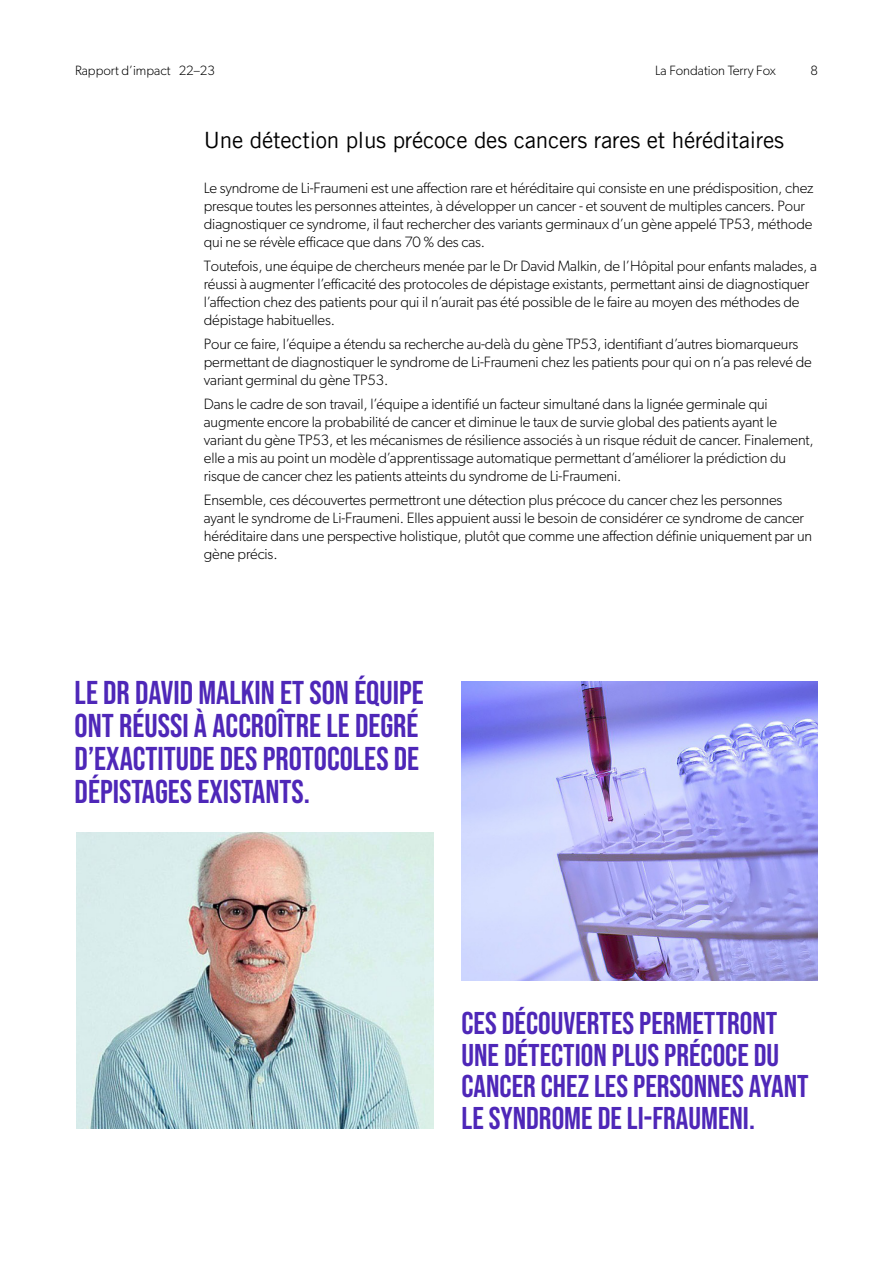
<style>
.page{position:relative;width:893px;height:1263px;background:#fff}
.page>*{position:absolute;margin:0;border:0;box-sizing:border-box;transform-origin:0 0}
.t1{font:33px/33px "Bebas Neue";color:#4e27b8}
.t2{font:31.5px/31.5px "Bebas Neue";color:#4e27b8}
.t3{font:22.5px "Trade Gothic LT Pro";letter-spacing:-.01em;color:#000}
.t4{font:300 15px/18px "Gibson";letter-spacing:-.01em;color:#000}
.t5{font:300 13.5px "Gibson";color:#000}
</style>
<div class="page">
<img style="left:77px;top:832px;width:356px;height:297px">
<img style="left:461px;top:681px;width:357px;height:300px">
<p class="t5" style="left:75px;top:62px;width:141px">Rapport d’impact 22–23</p>
<p class="t5" style="left:655px;top:62px;width:122px">La Fondation Terry Fox</p>
<p class="t5" style="left:810px;top:62px;width:9px">8</p>
<h3 class="t3" style="left:204px;top:127px;width:582px">Une détection plus précoce des cancers rares et héréditaires</h3>
<p class="t4" style="left:204px;top:179px;width:611px">Le syndrome de Li-Fraumeni est une affection rare et héréditaire qui consiste en une prédisposition, chez presque toutes les personnes atteintes, à développer un cancer - et souvent de multiples cancers. Pour diagnostiquer ce syndrome, il faut rechercher des variants germinaux d’un gène appelé TP53, méthode qui ne se révèle efficace que dans 70 % des cas.</p>
<p class="t4" style="left:204px;top:257px;width:615px">Toutefois, une équipe de chercheurs menée par le Dr David Malkin, de l’Hôpital pour enfants malades, a réussi à augmenter l’efficacité des protocoles de dépistage existants, permettant ainsi de diagnostiquer l’affection chez des patients pour qui il n’aurait pas été possible de le faire au moyen des méthodes de dépistage habituelles.</p>
<p class="t4" style="left:204px;top:335px;width:610px">Pour ce faire, l’équipe a étendu sa recherche au-delà du gène TP53, identifiant d’autres biomarqueurs permettant de diagnostiquer le syndrome de Li-Fraumeni chez les patients pour qui on n’a pas relevé de variant germinal du gène TP53.</p>
<p class="t4" style="left:204px;top:395px;width:612px">Dans le cadre de son travail, l’équipe a identifié un facteur simultané dans la lignée germinale qui augmente encore la probabilité de cancer et diminue le taux de survie global des patients ayant le variant du gène TP53, et les mécanismes de résilience associés à un risque réduit de cancer. Finalement, elle a mis au point un modèle d’apprentissage automatique permettant d’améliorer la prédiction du risque de cancer chez les patients atteints du syndrome de Li-Fraumeni.</p>
<p class="t4" style="left:204px;top:491px;width:610px">Ensemble, ces découvertes permettront une détection plus précoce du cancer chez les personnes ayant le syndrome de Li-Fraumeni. Elles appuient aussi le besoin de considérer ce syndrome de cancer héréditaire dans une perspective holistique, plutôt que comme une affection définie uniquement par un gène précis.</p>
<h1 class="t1" style="left:75px;top:676px;width:351px">LE DR DAVID MALKIN ET SON ÉQUIPE<br>ONT RÉUSSI À ACCROÎTRE LE DEGRÉ<br>D’EXACTITUDE DES PROTOCOLES DE<br>DÉPISTAGES EXISTANTS.</h1>
<h2 class="t2" style="left:461px;top:1007px;width:349px">CES DÉCOUVERTES PERMETTRONT<br>UNE DÉTECTION PLUS PRÉCOCE DU<br>CANCER CHEZ LES PERSONNES AYANT<br>LE SYNDROME DE LI-FRAUMENI.</h2>
</div>
